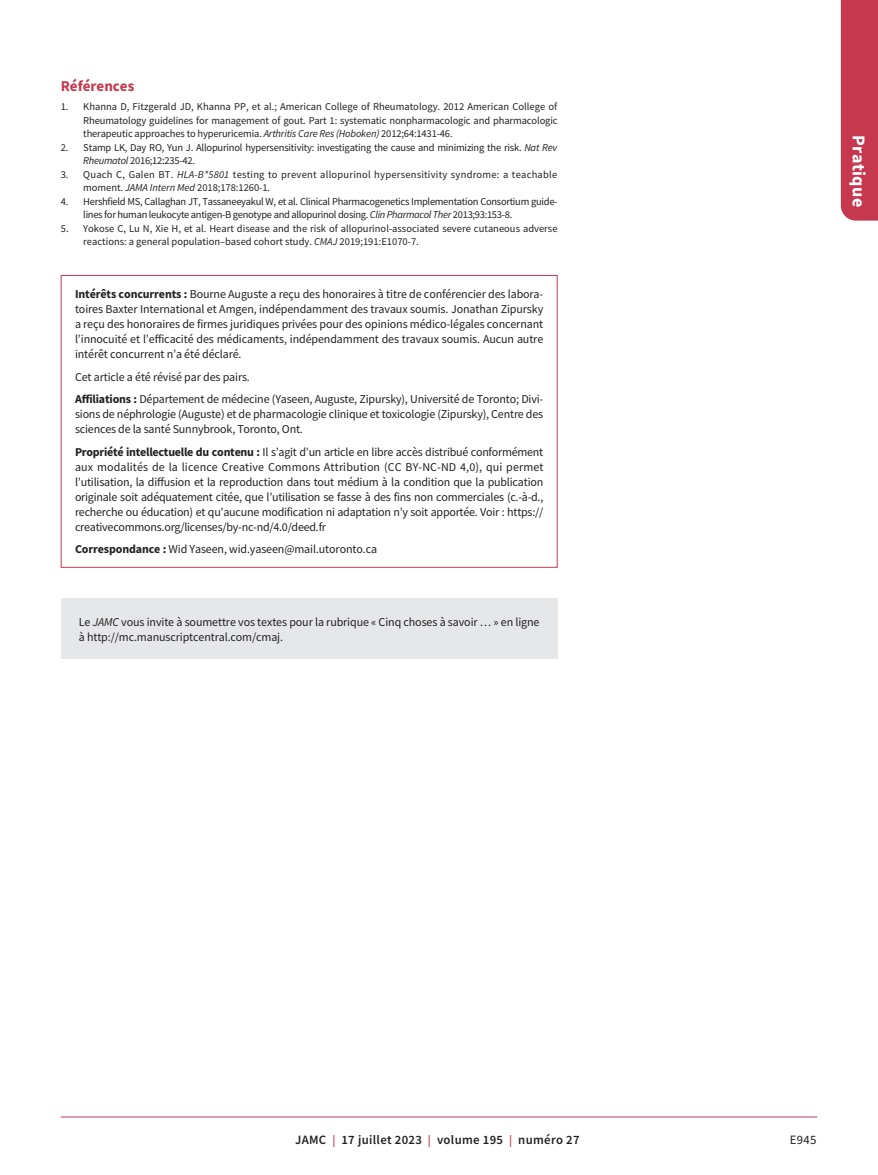
<style>
.page{position:relative;width:878px;height:1175px;background:#fff}
.page>*{position:absolute;margin:0;border:0;box-sizing:border-box;transform-origin:0 0}
.t1{font:700 18px "Source Sans Pro";letter-spacing:.025em;color:#fff}
.t2{font:700 15px "Source Sans Pro";color:#c5384e}
.t3{font:600 12.75px "Source Sans Pro";letter-spacing:.025em;color:#231f20}
.t4{font:12.75px "Source Sans Pro";color:#231f20}
.t5{font:12px/15px "Source Sans Pro";letter-spacing:-.015em;color:#231f20}
.t6{font:10.5px/13.5px "Source Sans Pro";letter-spacing:-.015em;color:#231f20}
.t7{font:10.5px/13.5px "Source Sans Pro";letter-spacing:.02em;color:#231f20}
.s1{font-style:italic}
.s2{font-weight:700}
.s3{font-size:12px;color:#c5384e}
</style>
<div class="page">
<div style="left:840px;top:0;width:38px;height:220px;background:#c5384e"></div>
<hr style="left:61px;top:1116px;width:756px;height:1px;background:#c5384e">
<div style="left:61px;top:275px;width:496px;height:292px;border:1px solid #c5384e"></div>
<div style="left:61px;top:598px;width:496px;height:60px;background:#e6e7e9"></div>
<p class="t2" style="left:61px;top:76px;width:75px">Références</p>
<p class="t6" style="left:83px;top:100px;width:476px;text-align:justify;text-indent:-23px">1. Khanna D, Fitzgerald JD, Khanna PP, et al.; American College of Rheumatology. 2012 American College of Rheumatology guidelines for management of gout. Part 1: systematic nonpharmacologic and pharmacologic therapeutic approaches to hyperuricemia. <span class="s1">Arthritis Care Res (Hoboken)</span> 2012;64:1431-46.</p>
<p class="t6" style="left:83px;top:140px;width:475px;text-indent:-23px">2. Stamp LK, Day RO, Yun J. Allopurinol hypersensitivity: investigating the cause and minimizing the risk. <span class="s1">Nat Rev<br>Rheumatol</span> 2016;12:235-42.</p>
<p class="t7" style="left:83px;top:167px;width:475px;text-indent:-23px">3. Quach C, Galen BT. <span class="s1">HLA-B*5801</span> testing to prevent allopurinol hypersensitivity syndrome: a teachable moment. <span class="s1">JAMA Intern Med</span> 2018;178:1260-1.</p>
<p class="t6" style="left:83px;top:194px;width:476px;text-indent:-23px">4. Hershfield MS, Callaghan JT, Tassaneeyakul W, et al. Clinical Pharmacogenetics Implementation Consortium guide&shy;lines for human leukocyte antigen-B genotype and allopurinol dosing. <span class="s1">Clin Pharmacol Ther</span> 2013;93:153-8.</p>
<p class="t6" style="left:83px;top:221px;width:476px;text-indent:-23px">5. Yokose C, Lu N, Xie H, et al. Heart disease and the risk of allopurinol-associated severe cutaneous adverse reactions: a general population–based cohort study. <span class="s1">CMAJ</span> 2019;191:E1070-7.</p>
<p class="t5" style="left:75px;top:287px;width:470px;text-align:justify"><span class="s2">Intérêts concurrents :</span> Bourne Auguste a reçu des honoraires à titre de conférencier des labora&shy;toires Baxter International et Amgen, indépendamment des travaux soumis. Jonathan Zipursky a reçu des honoraires de firmes juridiques privées pour des opinions médico-légales concernant l’innocuité et l’efficacité des médicaments, indépendamment des travaux soumis. Aucun autre intérêt concurrent n’a été déclaré.</p>
<p class="t5" style="left:75px;top:365px;width:470px;line-height:22.5px">Cet article a été révisé par des pairs.<br><span class="s2">Affiliations :</span> Département de médecine (Yaseen, Auguste, Zipursky), Université de Toronto; Divi-</p>
<p class="t5" style="left:75px;top:407px;width:469px">sions de néphrologie (Auguste) et de pharmacologie clinique et toxicologie (Zipursky), Centre des sciences de la santé Sunnybrook, Toronto, Ont.</p>
<p class="t5" style="left:75px;top:444px;width:470px;text-align:justify"><span class="s2">Propriété intellectuelle du contenu :</span> Il s’agit d’un article en libre accès distribué conformément aux modalités de la licence Creative Commons Attribution (CC BY-NC-ND 4,0), qui permet l’utilisation, la diffusion et la reproduction dans tout médium à la condition que la publication originale soit adéquatement citée, que l’utilisation se fasse à des fins non commerciales (c.-à-d., recherche ou éducation) et qu’aucune modification ni adaptation n’y soit apportée. Voir : https:// creativecommons.org/licenses/by-nc-nd/4.0/deed.fr</p>
<p class="t5" style="left:75px;top:542px;width:303px"><span class="s2">Correspondance :</span> Wid Yaseen, wid.yaseen@mail.utoronto.ca</p>
<p class="t5" style="left:79px;top:614px;width:462px">Le <span class="s1">JAMC</span> vous invite à soumettre vos textes pour la rubrique « Cinq choses à savoir … » en ligne à http://mc.manuscriptcentral.com/cmaj.</p>
<h1 class="t1" style="left:871px;top:135px;width:74px;rotate:90deg">Pratique</h1>
<p class="t3" style="left:295px;top:1131px;width:286px">JAMC <span class="s3">|</span> 17 juillet 2023 <span class="s3">|</span> volume 195 <span class="s3">|</span> numéro 27</p>
<p class="t4" style="left:789px;top:1132px;width:28px">E945</p>
</div>
